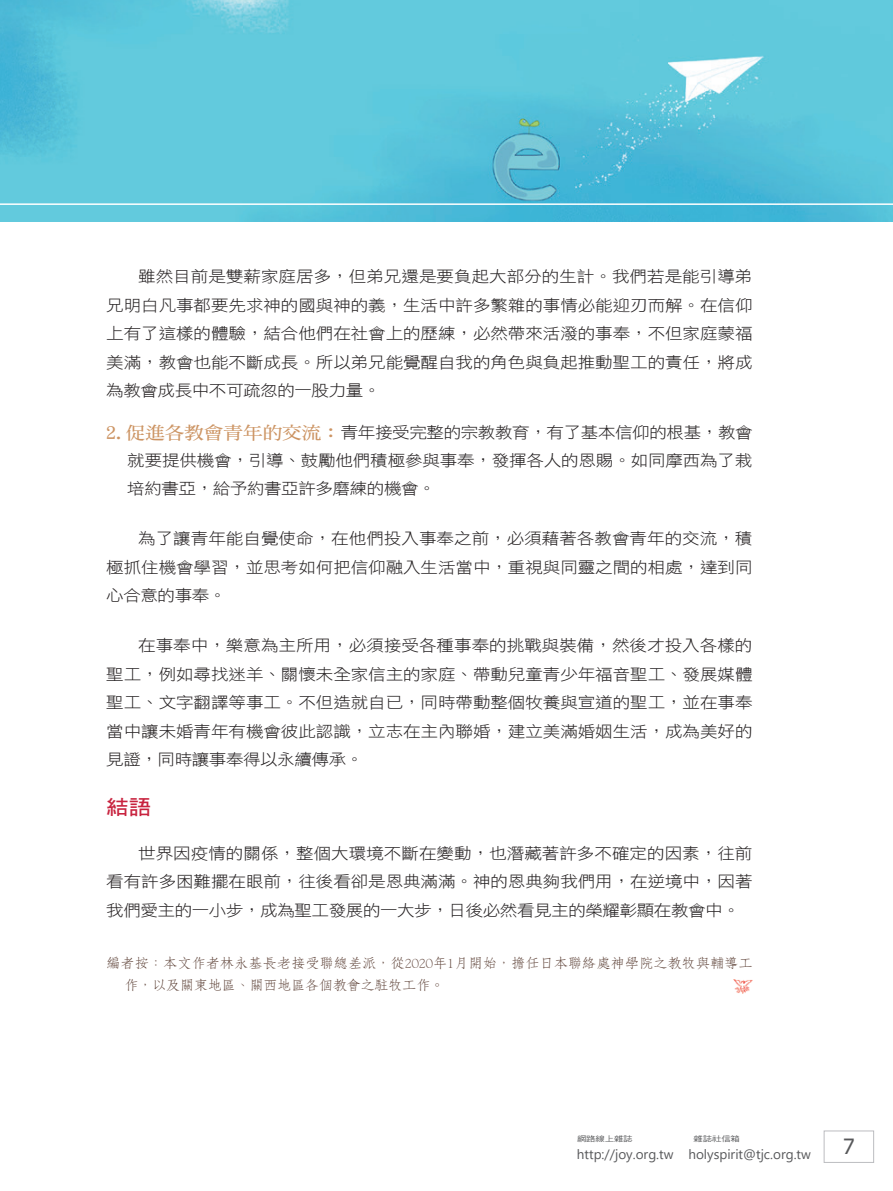
<style>
.page{position:relative;width:893px;height:1191px;background:#fff}
.page>*{position:absolute;margin:0;border:0;box-sizing:border-box;transform-origin:0 0}
.t1{font:21px "Tahoma";color:#57585a}
.大標{font:20.25px "DF Hei W7 WIN BF";color:#c8233f;scale:1.11 1}
.中標{font:15.75px/28.5px "DF Hei W3 WIN BF";letter-spacing:-.01em;color:#231f20;text-align:justify;scale:1.11 1}
.備註{font:13.5px/21.1px "DF Fang Song W4 WIN BF";letter-spacing:-.005em;color:#5a3e33;scale:1.06 1}
.t2{font:13.5px "Segoe UI";color:#57585a}
.t3{font:7.5px "DF Hei W5 WIN BF";letter-spacing:-.015em;color:#57585a;scale:1.25 1}
.s1{font-family:"DF Ming W7 WIN BF";font-size:17.55px;color:#cc9463}
</style>
<div class="page">
<div style="left:824px;top:1130px;width:50px;height:32px;border:1px solid #bcbdc0"></div>
<img style="left:733px;top:979px;width:20px;height:14px">
<img style="left:0;top:0;width:893px;height:221px">
<hr style="left:0;top:203px;width:893px;height:2px;background:#fff">
<p class="中標" style="left:106px;top:262px;width:584px;text-indent:32px">雖然目前是雙薪家庭居多，但弟兄還是要負起大部分的生計。我們若是能引導弟兄明白凡事都要先求神的國與神的義，生活中許多繁雜的事情必能迎刃而解。在信仰上有了這樣的體驗，結合他們在社會上的歷練，必然帶來活潑的事奉，不但家庭蒙福美滿，教會也能不斷成長。所以弟兄能覺醒自我的角色與負起推動聖工的責任，將成為教會成長中不可疏忽的一股力量。</p>
<p class="中標" style="left:127px;top:419px;width:565px;line-height:28px;text-indent:-21px"><span class="s1">2.促進各教會青年的交流：</span>青年接受完整的宗教教育，有了基本信仰的根基，教會就要提供機會，引導、鼓勵他們積極參與事奉，發揮各人的恩賜。如同摩西為了栽培約書亞，給予約書亞許多磨練的機會。</p>
<p class="中標" style="left:106px;top:524px;width:584px;text-indent:32px">為了讓青年能自覺使命，在他們投入事奉之前，必須藉著各教會青年的交流，積極抓住機會學習，並思考如何把信仰融入生活當中，重視與同靈之間的相處，達到同心合意的事奉。</p>
<p class="中標" style="left:106px;top:631px;width:584px;text-indent:32px">在事奉中，樂意為主所用，必須接受各種事奉的挑戰與裝備，然後才投入各樣的聖工，例如尋找迷羊、關懷未全家信主的家庭、帶動兒童青少年福音聖工、發展媒體聖工、文字翻譯等事工。不但造就自已，同時帶動整個牧養與宣道的聖工，並在事奉當中讓未婚青年有機會彼此認識，立志在主內聯婚，建立美滿婚姻生活，成為美好的見證，同時讓事奉得以永續傳承。</p>
<p class="大標" style="left:106px;top:797px;width:42px">結語</p>
<p class="中標" style="left:106px;top:839px;width:584px;text-indent:32px">世界因疫情的關係，整個大環境不斷在變動，也潛藏著許多不確定的因素，往前看有許多困難擺在眼前，往後看卻是恩典滿滿。神的恩典夠我們用，在逆境中，因著我們愛主的一小步，成為聖工發展的一大步，日後必然看見主的榮耀彰顯在教會中。</p>
<p class="備註" style="left:124px;top:952px;width:594px;text-indent:-18px">編者按：本文作者林永基長老接受聯總差派，從2020年1月開始，擔任日本聯絡處神學院之教牧與輔導工作，以及關東地區、關西地區各個教會之駐牧工作。</p>
<p class="t3" style="left:577px;top:1135px;width:46px">網路線上雜誌</p>
<p class="t3" style="left:694px;top:1135px;width:39px">雜誌社信箱</p>
<p class="t2" style="left:577px;top:1141px;width:236px">http://joy.org.tw holyspirit@tjc.org.tw</p>
<h1 class="t1" style="left:843px;top:1132px;width:13px">7</h1>
</div>
